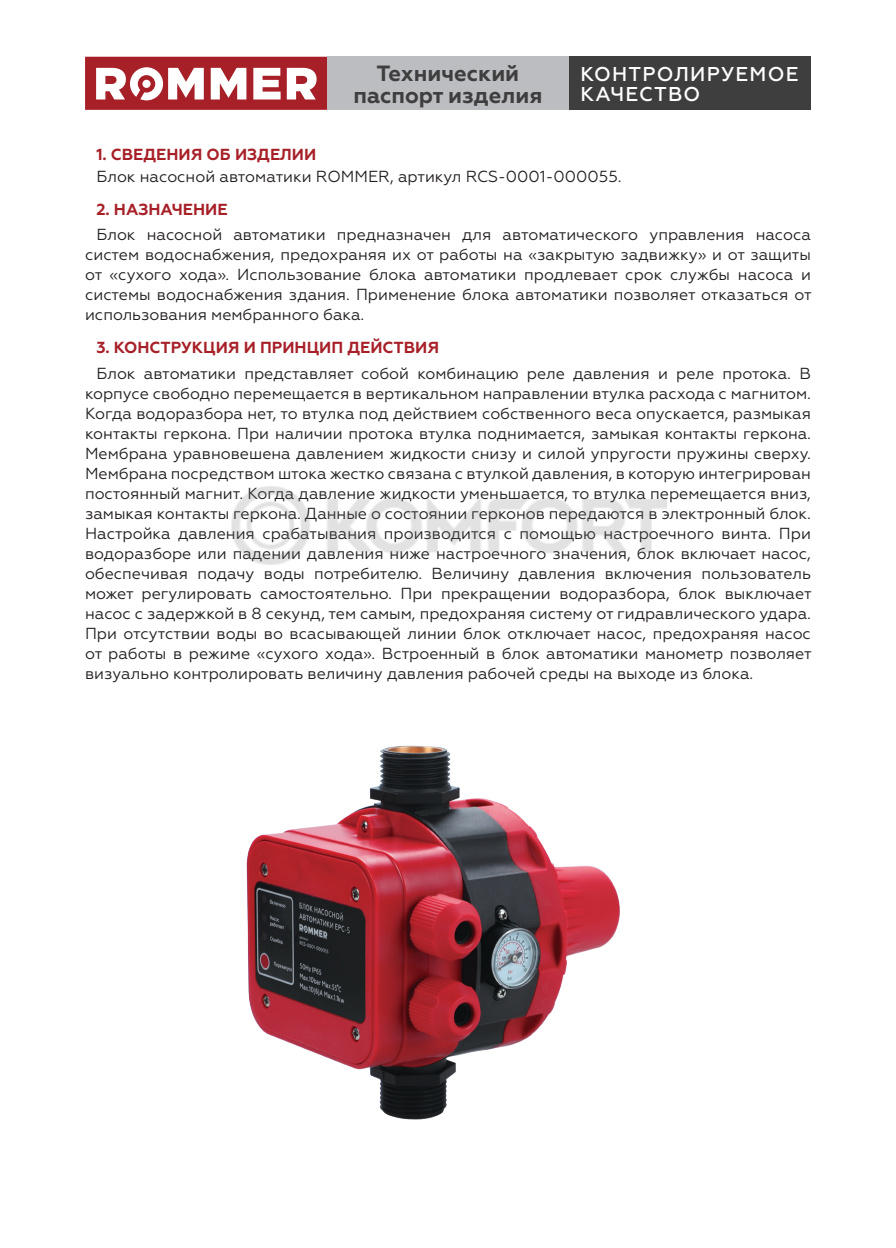
<style>
.page{position:relative;width:896px;height:1248px;background:#fff}
.page>*{position:absolute;margin:0;border:0;box-sizing:border-box;transform-origin:0 0}
.t1{font:700 22px/22px "Geometria";color:#3e3e3f;text-align:center}
.t2{font:500 20px/20px "Geometria";letter-spacing:.06em;color:#fff}
.t3{font:16px/20px "Geometria";color:#231f20;text-align:justify}
.t4{font:700 16px "Geometria";color:#a71f27}
</style>
<div class="page">
<svg style="left:85px;top:57px;width:242px;height:53px"></svg>
<div style="left:327px;top:57px;width:242px;height:53px;background:#bcbdc0"></div>
<div style="left:569px;top:57px;width:242px;height:53px;background:#3e3e3f"></div>
<img style="left:246px;top:745px;width:374px;height:375px">
<img style="left:231px;top:486px;width:436px;height:79px">
<h1 class="t1" style="left:353px;top:62px;width:190px">Технический паспорт изделия</h1>
<p class="t2" style="left:580px;top:64px;width:219px">КОНТРОЛИРУЕМОЕ<br>КАЧЕСТВО</p>
<p class="t4" style="left:96px;top:145px;width:221px">1. СВЕДЕНИЯ ОБ ИЗДЕЛИИ</p>
<p class="t3" style="left:96px;top:166px;width:527px">Блок насосной автоматики ROMMER, артикул RCS-0001-000055.</p>
<p class="t4" style="left:96px;top:199px;width:133px">2. НАЗНАЧЕНИЕ</p>
<p class="t3" style="left:85px;top:225px;width:728px;text-indent:11px">Блок насосной автоматики предназначен для автоматического управления насоса систем водоснабжения, предохраняя их от работы на «закрытую задвижку» и от защиты от «сухого хода». Использование блока автоматики продлевает срок службы насоса и системы водоснабжения здания. Применение блока автоматики позволяет отказаться от использования мембранного бака.</p>
<p class="t4" style="left:96px;top:338px;width:344px">3. КОНСТРУКЦИЯ И ПРИНЦИП ДЕЙСТВИЯ</p>
<p class="t3" style="left:85px;top:363px;width:728px;text-indent:11px">Блок автоматики представляет собой комбинацию реле давления и реле протока. В корпусе свободно перемещается в вертикальном направлении втулка расхода с магнитом.<br>Когда водоразбора нет, то втулка под действием собственного веса опускается, размыкая контакты геркона. При наличии протока втулка поднимается, замыкая контакты геркона.<br>Мембрана уравновешена давлением жидкости снизу и силой упругости пружины сверху.<br>Мембрана посредством штока жестко связана с втулкой давления, в которую интегрирован постоянный магнит. Когда давление жидкости уменьшается, то втулка перемещается вниз, замыкая контакты геркона. Данные о состоянии герконов передаются в электронный блок.<br>Настройка давления срабатывания производится с помощью настроечного винта. При водоразборе или падении давления ниже настроечного значения, блок включает насос, обеспечивая подачу воды потребителю. Величину давления включения пользователь может регулировать самостоятельно. При прекращении водоразбора, блок выключает насос с задержкой в 8 секунд, тем самым, предохраняя систему от гидравлического удара.<br>При отсутствии воды во всасывающей линии блок отключает насос, предохраняя насос от работы в режиме «сухого хода». Встроенный в блок автоматики манометр позволяет визуально контролировать величину давления рабочей среды на выходе из блока.</p>
</div>
